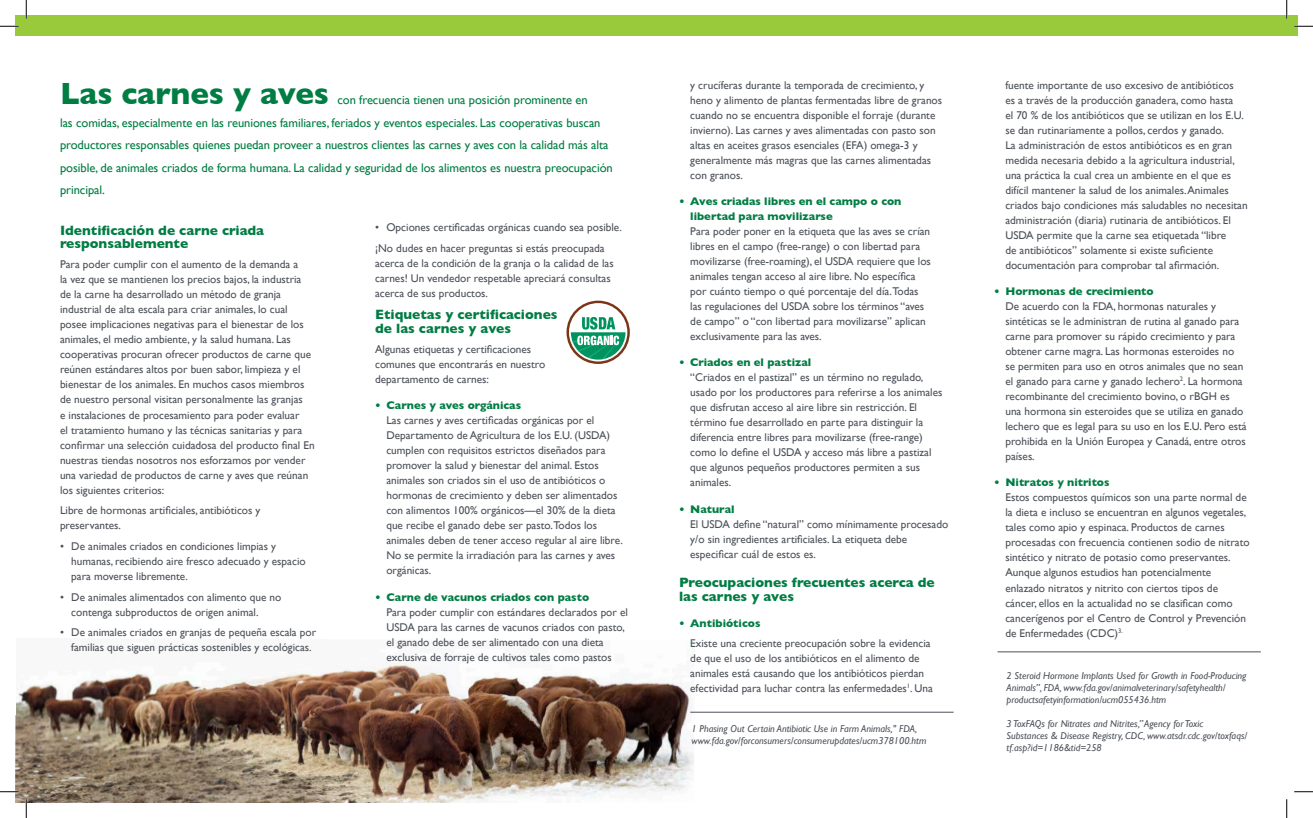
<style>
.page{position:relative;width:1313px;height:818px;background:#fff}
.page>*{position:absolute;margin:0;border:0;box-sizing:border-box;transform-origin:0 0}
.newBody{font:800 31.25px "Gill Sans";letter-spacing:-.005em;color:#007d43}
.t1{font:800 13.75px/13.8px "Gill Sans";color:#007d43}
.newBody-2{font:12.5px/22.5px "Gill Sans";letter-spacing:-.005em;color:#007d43}
.newBody-3{font:11.25px/15px "Gill Sans";color:#4c5159}
.t2{font:800 11.25px "Gill Sans";color:#007d43}
.t3{font:italic 10px/12px "Gill Sans";color:#4c5159}
.s1{font-weight:800;color:#007d43}
</style>
<div class="page">
<img style="left:15px;top:647px;width:679px;height:155px">
<hr style="left:690px;top:712px;width:263px;height:1px;background:#4c5159">
<hr style="left:997px;top:651px;width:263px;height:1px;background:#4c5159">
<div style="left:15px;top:15px;width:1283px;height:20px;background:#99ca3b"></div>
<svg style="left:566px;top:300px;width:64px;height:64px"></svg>
<svg style="left:0;top:25px;width:19px;height:2px"></svg>
<svg style="left:1294px;top:25px;width:18px;height:2px"></svg>
<svg style="left:0;top:790px;width:19px;height:2px"></svg>
<svg style="left:1294px;top:791px;width:18px;height:1px"></svg>
<svg style="left:25px;top:0;width:2px;height:19px"></svg>
<svg style="left:25px;top:799px;width:2px;height:19px"></svg>
<svg style="left:1286px;top:0;width:1px;height:19px"></svg>
<svg style="left:1286px;top:799px;width:1px;height:19px"></svg>
<p class="newBody" style="left:60px;top:75px;width:270px">Las carnes y aves</p>
<p class="newBody-2" style="left:60px;top:89px;width:554px;text-indent:277px">con frecuencia tienen una posición prominente en<br>las comidas, especialmente en las reuniones familiares, feriados y eventos especiales. Las cooperativas buscan productores responsables quienes puedan proveer a nuestros clientes las carnes y aves con la calidad más alta posible, de animales criados de forma humana. La calidad y seguridad de los alimentos es nuestra preocupación principal.</p>
<p class="t1" style="left:60px;top:223px;width:206px">Identificación de carne criada responsablemente</p>
<p class="newBody-3" style="left:60px;top:257px;width:256px">Para poder cumplir con el aumento de la demanda a<br>la vez que se mantienen los precios bajos, la industria de la carne ha desarrollado un método de granja industrial de alta escala para criar animales, lo cual posee implicaciones negativas para el bienestar de los animales, el medio ambiente, y la salud humana. Las cooperativas procuran ofrecer productos de carne que reúnen estándares altos por buen sabor, limpieza y el bienestar de los animales. En muchos casos miembros de nuestro personal visitan personalmente las granjas<br>e instalaciones de procesamiento para poder evaluar<br>el tratamiento humano y las técnicas sanitarias y para confirmar una selección cuidadosa del producto final En nuestras tiendas nosotros nos esforzamos por vender una variedad de productos de carne y aves que reúnan los siguientes criterios:</p>
<p class="newBody-3" style="left:60px;top:503px;width:202px">Libre de hormonas artificiales, antibióticos y preservantes.</p>
<p class="newBody-3" style="left:71px;top:538px;width:236px;text-indent:-11px">• De animales criados en condiciones limpias y humanas, recibiendo aire fresco adecuado y espacio para moverse libremente.</p>
<p class="newBody-3" style="left:71px;top:589px;width:212px;text-indent:-11px">• De animales alimentados con alimento que no contenga subproductos de origen animal.</p>
<p class="newBody-3" style="left:71px;top:625px;width:246px;text-indent:-11px">• De animales criados en granjas de pequeña escala por familias que siguen prácticas sostenibles y ecológicas.</p>
<p class="newBody-3" style="left:375px;top:220px;width:248px">• Opciones certificadas orgánicas cuando sea posible.</p>
<p class="newBody-3" style="left:375px;top:240px;width:240px">¡No dudes en hacer preguntas si estás preocupada acerca de la condición de la granja o la calidad de las carnes! Un vendedor respetable apreciará consultas acerca de sus productos.</p>
<p class="t1" style="left:375px;top:307px;width:184px">Etiquetas y certificaciones de las carnes y aves</p>
<p class="newBody-3" style="left:375px;top:342px;width:172px">Algunas etiquetas y certificaciones comunes que encontrarás en nuestro departamento de carnes:</p>
<p class="newBody-3" style="left:386px;top:398px;width:238px;text-indent:-11px"><span class="s1">• Carnes y aves orgánicas<br></span>Las carnes y aves certificadas orgánicas por el Departamento de Agricultura de los E.U. (USDA) cumplen con requisitos estrictos diseñados para promover la salud y bienestar del animal. Estos animales son criados sin el uso de antibióticos o hormonas de crecimiento y deben ser alimentados con alimentos 100% orgánicos—el 30% de la dieta que recibe el ganado debe ser pasto.Todos los animales deben de tener acceso regular al aire libre.<br>No se permite la irradiación para las carnes y aves orgánicas.</p>
<p class="newBody-3" style="left:386px;top:589px;width:243px;text-indent:-11px"><span class="s1">• Carne de vacunos criados con pasto<br></span>Para poder cumplir con estándares declarados por el USDA para las carnes de vacunos criados con pasto, el ganado debe de ser alimentado con una dieta exclusiva de forraje de cultivos tales como pastos</p>
<p class="newBody-3" style="left:690px;top:78px;width:253px">y crucíferas durante la temporada de crecimiento, y heno y alimento de plantas fermentadas libre de granos cuando no se encuentra disponible el forraje (durante invierno). Las carnes y aves alimentadas con pasto son altas en aceites grasos esenciales (EFA) omega-3 y generalmente más magras que las carnes alimentadas con granos.</p>
<p class="newBody-3" style="left:690px;top:194px;width:242px;text-indent:-11px"><span class="s1">• Aves criadas libres en el campo o con libertad para movilizarse<br></span>Para poder poner en la etiqueta que las aves se crían libres en el campo (free-range) o con libertad para movilizarse (free-roaming), el USDA requiere que los animales tengan acceso al aire libre. No específica por cuánto tiempo o qué porcentaje del día.Todas las regulaciones del USDA sobre los términos “aves de campo” o “con libertad para movilizarse” aplican exclusivamente para las aves.</p>
<p class="newBody-3" style="left:690px;top:355px;width:254px;text-indent:-11px"><span class="s1">• Criados en el pastizal<br></span>“Criados en el pastizal” es un término no regulado, usado por los productores para referirse a los animales que disfrutan acceso al aire libre sin restricción. El término fue desarrollado en parte para distinguir la diferencia entre libres para movilizarse (free-range) como lo define el USDA y acceso más libre a pastizal que algunos pequeños productores permiten a sus animales.</p>
<p class="newBody-3" style="left:690px;top:501px;width:259px;text-indent:-11px"><span class="s1">• Natural<br></span>El USDA define “natural” como mínimamente procesado y/o sin ingredientes artificiales. La etiqueta debe especificar cuál de estos es.</p>
<p class="t1" style="left:679px;top:575px;width:257px">Preocupaciones frecuentes acerca de las carnes y aves</p>
<p class="t2" style="left:679px;top:616px;width:83px">• Antibióticos</p>
<p class="newBody-3" style="left:690px;top:636px;width:244px">Existe una creciente preocupación sobre la evidencia de que el uso de los antibióticos en el alimento de animales está causando que los antibióticos pierdan efectividad para luchar contra las enfermedades<sup>1</sup>. Una</p>
<p class="t3" style="left:691px;top:722px;width:236px">1 Phasing Out Certain Antibiotic Use in Farm Animals," FDA, www.fda.gov/forconsumers/consumerupdates/ucm378100.htm</p>
<p class="newBody-3" style="left:1005px;top:78px;width:244px">fuente importante de uso excesivo de antibióticos<br>es a través de la producción ganadera, como hasta<br>el 70 % de los antibióticos que se utilizan en los E.U. se dan rutinariamente a pollos, cerdos y ganado.<br>La administración de estos antibióticos es en gran medida necesaria debido a la agricultura industrial, una práctica la cual crea un ambiente en el que es difícil mantener la salud de los animales. Animales criados bajo condiciones más saludables no necesitan administración (diaria) rutinaria de antibióticos. El USDA permite que la carne sea etiquetada “libre<br>de antibióticos” solamente si existe suficiente documentación para comprobar tal afirmación.</p>
<p class="newBody-3" style="left:1005px;top:284px;width:243px;text-indent:-11px"><span class="s1">• Hormonas de crecimiento<br></span>De acuerdo con la FDA, hormonas naturales y sintéticas se le administran de rutina al ganado para carne para promover su rápido crecimiento y para obtener carne magra. Las hormonas esteroides no se permiten para uso en otros animales que no sean el ganado para carne y ganado lechero<sup>2</sup>. La hormona recombinante del crecimiento bovino, o rBGH es una hormona sin esteroides que se utiliza en ganado lechero que es legal para su uso en los E.U. Pero está prohibida en la Unión Europea y Canadá, entre otros países.</p>
<p class="newBody-3" style="left:1005px;top:475px;width:246px;text-indent:-11px"><span class="s1">• Nitratos y nitritos<br></span>Estos compuestos químicos son una parte normal de la dieta e incluso se encuentran en algunos vegetales, tales como apio y espinaca. Productos de carnes procesadas con frecuencia contienen sodio de nitrato sintético y nitrato de potasio como preservantes.<br>Aunque algunos estudios han potencialmente enlazado nitratos y nitrito con ciertos tipos de cáncer, ellos en la actualidad no se clasifican como cancerígenos por el Centro de Control y Prevención de Enfermedades (CDC)<sup>3.</sup></p>
<p class="t3" style="left:1006px;top:669px;width:241px">2 Steroid Hormone Implants Used for Growth in Food-Producing<br>Animals”, FDA, www.fda.gov/animalveterinary/safetyhealth/ productsafetyinformation/ucm055436.htm</p>
<p class="t3" style="left:1006px;top:717px;width:242px">3 ToxFAQs for Nitrates and Nitrites,” Agency for Toxic<br>Substances &amp; Disease Registry, CDC, www.atsdr.cdc.gov/toxfaqs/ tf.asp?id=1186&amp;tid=258</p>
</div>
